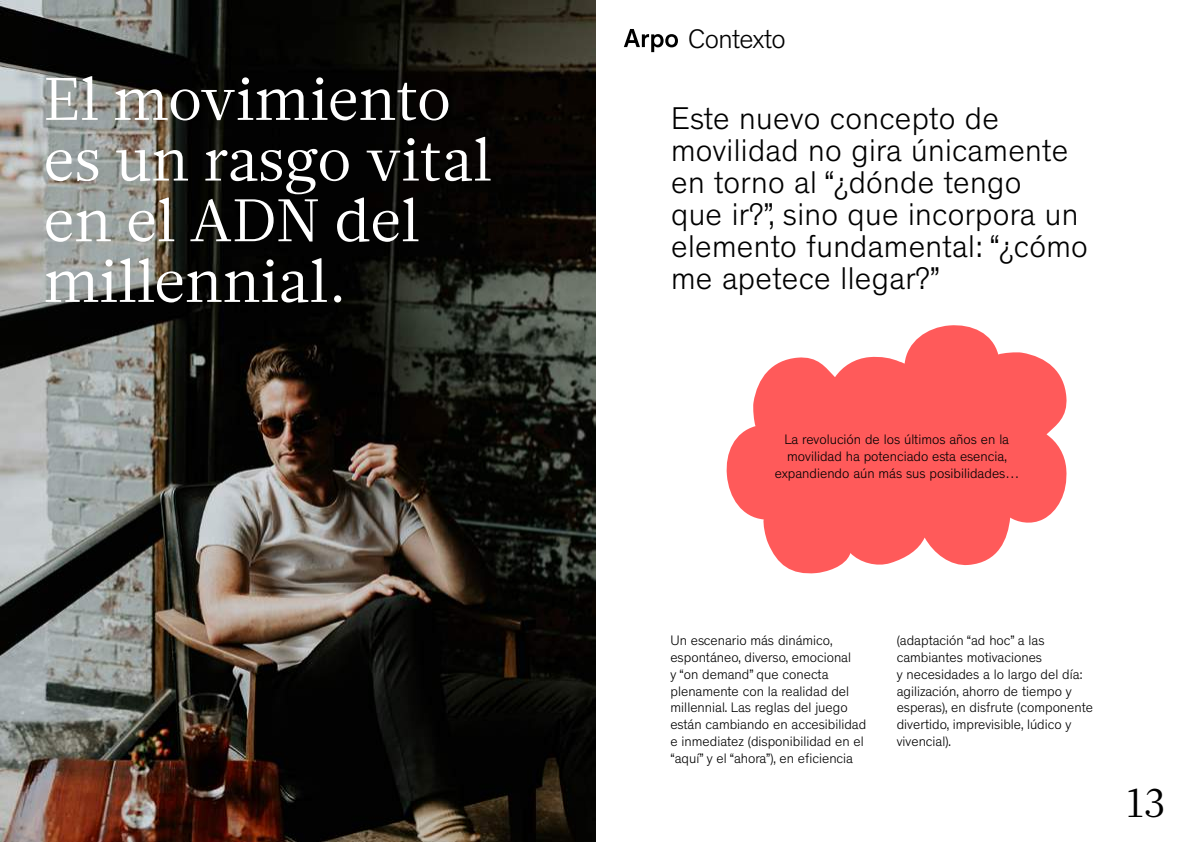
<style>
.page{position:relative;width:1191px;height:842px;background:#fff}
.page>*{position:absolute;margin:0;border:0;box-sizing:border-box;transform-origin:0 0}
.t1{font:59.8px/60.7px "Glosa";letter-spacing:.01em;color:#fff}
.t2{font:40px "Glosa";color:#000}
.t3{font:300 32px/32px "Theinhardt";letter-spacing:.01em;color:#000}
.t4{font:300 27.3px "Theinhardt";letter-spacing:-.02em;color:#000}
.t5{font:300 14px/16.8px "Theinhardt";color:#000}
</style>
<div class="page">
<img style="left:0;top:0;width:595px;height:842px">
<svg style="left:726px;top:325px;width:341px;height:249px;fill:#ff5a5a"></svg>
<svg style="left:624px;top:29px;width:54px;height:23px"></svg>
<h1 class="t1" style="left:44px;top:69px;width:449px">El movimiento es un rasgo vital en el ADN del millennial.</h1>
<h3 class="t4" style="left:688px;top:22px;width:99px">Contexto</h3>
<h3 class="t3" style="left:671px;top:102px;width:418px">Este nuevo concepto de movilidad no gira únicamente en torno al “¿dónde tengo<br>que ir?”, sino que incorpora un elemento fundamental: “¿cómo me apetece llegar?”</h3>
<p class="t5" style="left:775px;top:431px;width:246px;text-align:center">La revolución de los últimos años en la movilidad ha potenciado esta esencia, expandiendo aún más sus posibilidades…</p>
<p class="t5" style="left:670px;top:632px;width:197px">Un escenario más dinámico, espontáneo, diverso, emocional<br>y “on demand” que conecta plenamente con la realidad del millennial. Las reglas del juego están cambiando en accesibilidad e inmediatez (disponibilidad en el “aquí” y el “ahora”), en eficiencia</p>
<p class="t5" style="left:896px;top:632px;width:198px">(adaptación “ad hoc” a las cambiantes motivaciones<br>y necesidades a lo largo del día: agilización, ahorro de tiempo y esperas), en disfrute (componente divertido, imprevisible, lúdico y vivencial).</p>
<h2 class="t2" style="left:1127px;top:777px;width:40px">13</h2>
</div>
